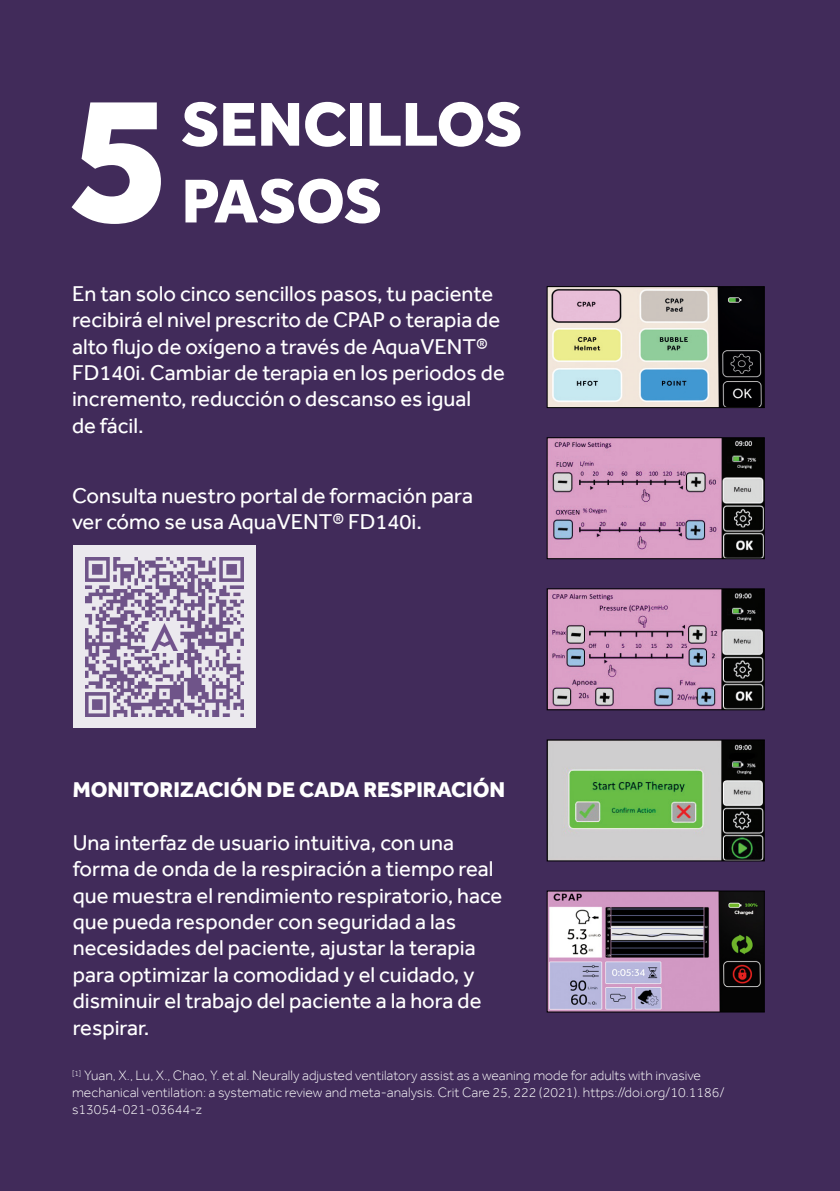
<style>
.page{position:relative;width:840px;height:1191px;background:#fff}
.page>*{position:absolute;margin:0;border:0;box-sizing:border-box;transform-origin:0 0}
.t1{font:800 188px "Effra";color:#fff}
.t2{font:800 64px "Effra";color:#fff}
.t3{font:22px/26.4px "Effra";color:#fff}
.t4{font:800 22px "Effra";color:#fff}
.t5{font:300 14px/16.8px "Effra";color:#fff}
</style>
<div class="page">
<div style="left:0;top:0;width:839px;height:1191px;background:#412b5a"></div>
<div style="left:73px;top:545px;width:183px;height:183px;background:#ebe9ee"></div>
<img style="left:85px;top:558px;width:159px;height:158px">
<svg style="left:546px;top:286px;width:219px;height:122px;background:#9ca39d"></svg>
<svg style="left:546px;top:437px;width:219px;height:123px;background:#ab839f"></svg>
<svg style="left:546px;top:588px;width:219px;height:123px;background:#aa83a0"></svg>
<svg style="left:546px;top:739px;width:219px;height:123px;background:#94a88c"></svg>
<svg style="left:546px;top:890px;width:219px;height:123px;background:#847486"></svg>
<img style="left:615px;top:486px;width:41px;height:21px">
<img style="left:632px;top:534px;width:17px;height:24px">
<img style="left:602px;top:535px;width:14px;height:23px">
<p class="t1" style="left:68px;top:46px;width:107px">5</p>
<p class="t2" style="left:181px;top:86px;width:342px">SENCILLOS</p>
<p class="t2" style="left:181px;top:163px;width:202px">PASOS</p>
<p class="t3" style="left:72px;top:280px;width:434px">En tan solo cinco sencillos pasos, tu paciente recibirá el nivel prescrito de CPAP o terapia de alto flujo de oxígeno a través de AquaVENT® FD140i. Cambiar de terapia en los periodos de incremento, reducción o descanso es igual</p>
<p class="t3" style="left:72px;top:412px;width:73px">de fácil.</p>
<p class="t3" style="left:72px;top:482px;width:402px">Consulta nuestro portal de formación para ver cómo se usa AquaVENT® FD140i.</p>
<p class="t4" style="left:73px;top:776px;width:433px">MONITORIZACIÓN DE CADA RESPIRACIÓN</p>
<p class="t3" style="left:73px;top:829px;width:431px">Una interfaz de usuario intuitiva, con una forma de onda de la respiración a tiempo real que muestra el rendimiento respiratorio, hace que pueda responder con seguridad a las necesidades del paciente, ajustar la terapia para optimizar la comodidad y el cuidado, y disminuir el trabajo del paciente a la hora de respirar.</p>
<p class="t5" style="left:72px;top:1067px;width:653px"><sup>[1]</sup> Yuan, X., Lu, X., Chao, Y. et al. Neurally adjusted ventilatory assist as a weaning mode for adults with invasive mechanical ventilation: a systematic review and meta-analysis. Crit Care 25, 222 (2021). https://doi.org/10.1186/ s13054-021-03644-z</p>
</div>
